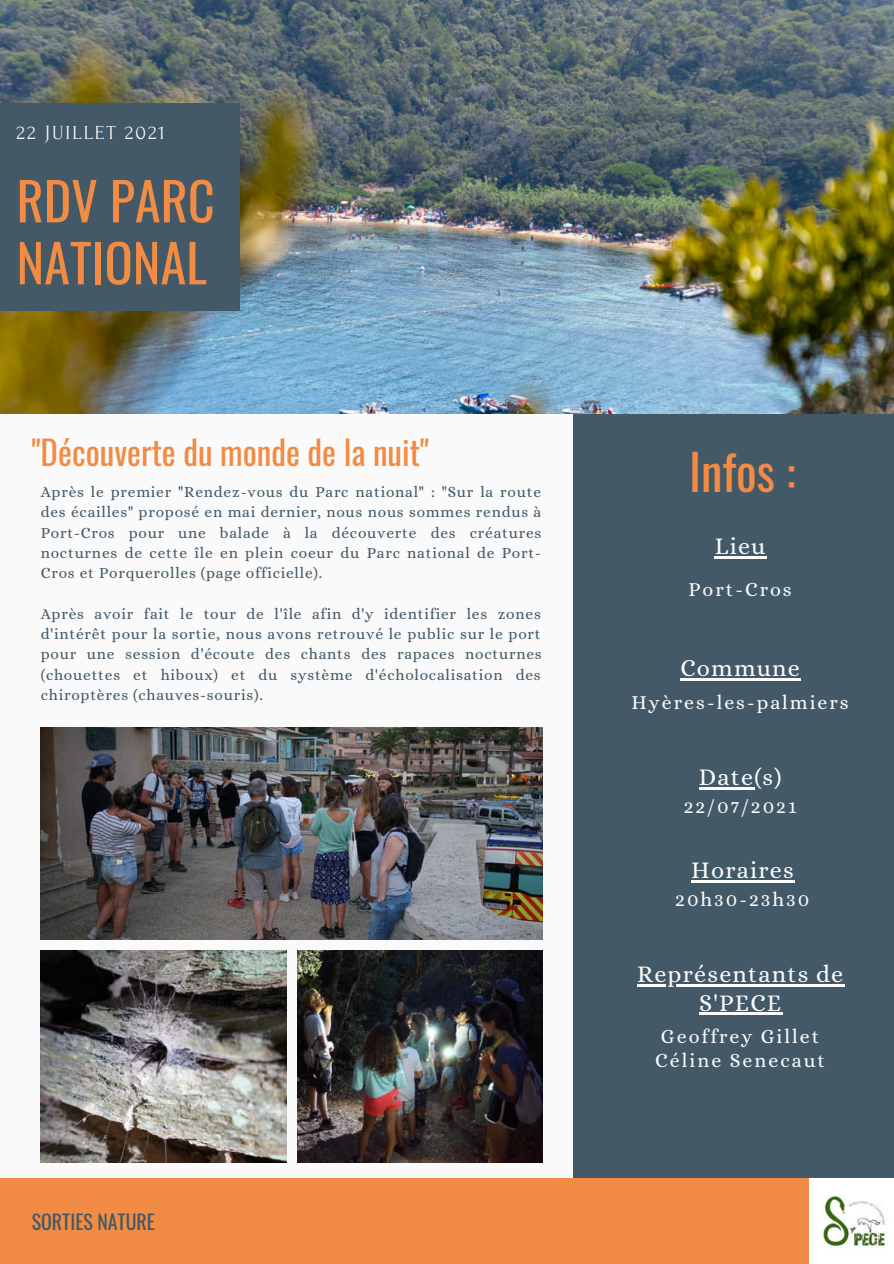
<style>
.page{position:relative;width:894px;height:1264px;background:#fff}
.page>*{position:absolute;margin:0;border:0;box-sizing:border-box;transform-origin:0 0}
.t1{font:52.35px/61.9px "Oswald";color:#f28b43}
.t2{font:48.6px "Oswald";color:#f28b43}
.t3{font:33.15px "Oswald";color:#f28b43}
.t4{font:24px/28.2px "Alice";letter-spacing:.05em;color:#fafafa;text-align:center}
.t5{font:19.8px/23.7px "Alice";letter-spacing:.1em;color:#fafafa}
.t6{font:19.8px "Forum";letter-spacing:.1em;color:#fafafa}
.t7{font:19.8px "Oswald";color:#435967}
.t8{font:15.45px/20.2px "Alice";letter-spacing:.05em;color:#435967;text-align:justify}
</style>
<div class="page">
<div style="left:0;top:0;width:893px;height:1263px;background:#fafafa"></div>
<img style="left:41px;top:727px;width:501px;height:212px">
<img style="left:41px;top:950px;width:245px;height:212px">
<img style="left:297px;top:950px;width:245px;height:212px">
<img style="left:0;top:0;width:893px;height:414px">
<div style="left:0;top:103px;width:240px;height:207px;background:#435967"></div>
<div style="left:573px;top:414px;width:320px;height:771px;background:#435967"></div>
<div style="left:0;top:1178px;width:893px;height:85px;background:#f28b43"></div>
<img style="left:809px;top:1178px;width:84px;height:85px">
<hr style="left:714px;top:556px;width:52px;height:2px;background:#fafafa">
<hr style="left:680px;top:678px;width:120px;height:2px;background:#fafafa">
<hr style="left:698px;top:787px;width:56px;height:2px;background:#fafafa">
<hr style="left:636px;top:984px;width:208px;height:2px;background:#fafafa">
<hr style="left:699px;top:1012px;width:83px;height:3px;background:#fafafa">
<hr style="left:691px;top:880px;width:103px;height:2px;background:#fafafa">
<p class="t6" style="left:17px;top:122px;width:150px">22 JUILLET 2021</p>
<h1 class="t1" style="left:17px;top:165px;width:200px">RDV PARC<br>NATIONAL</h1>
<h3 class="t3" style="left:32px;top:422px;width:398px">"Découverte du monde de la nuit"</h3>
<p class="t8" style="left:41px;top:483px;width:502px">Après le premier "Rendez-vous du Parc national" : "Sur la route des écailles" proposé en mai dernier, nous nous sommes rendus à Port-Cros pour une balade à la découverte des créatures nocturnes de cette île en plein coeur du Parc national de Port-Cros et Porquerolles (page officielle).</p>
<p class="t8" style="left:41px;top:604px;width:502px">Après avoir fait le tour de l'île afin d'y identifier les zones d'intérêt pour la sortie, nous avons retrouvé le public sur le port pour une session d'écoute des chants des rapaces nocturnes (chouettes et hiboux) et du système d'écholocalisation des chiroptères (chauves-souris).</p>
<p class="t7" style="left:32px;top:1204px;width:125px">SORTIES NATURE</p>
<h2 class="t2" style="left:688px;top:429px;width:108px">Infos :</h2>
<h3 class="t4" style="left:714px;top:533px;width:52px">Lieu</h3>
<p class="t5" style="left:688px;top:578px;width:105px">Port-Cros</p>
<h3 class="t4" style="left:680px;top:655px;width:121px">Commune</h3>
<p class="t5" style="left:631px;top:691px;width:219px">Hyères-les-palmiers</p>
<h3 class="t4" style="left:698px;top:764px;width:84px">Date(s)</h3>
<p class="t5" style="left:683px;top:796px;width:114px">22/07/2021</p>
<h3 class="t4" style="left:691px;top:857px;width:104px">Horaires</h3>
<p class="t5" style="left:675px;top:889px;width:136px">20h30-23h30</p>
<h3 class="t4" style="left:636px;top:961px;width:208px">Représentants de<br>S'PECE</h3>
<p class="t5" style="left:655px;top:1025px;width:171px">Geoffrey Gillet<br>Céline Senecaut</p>
</div>
